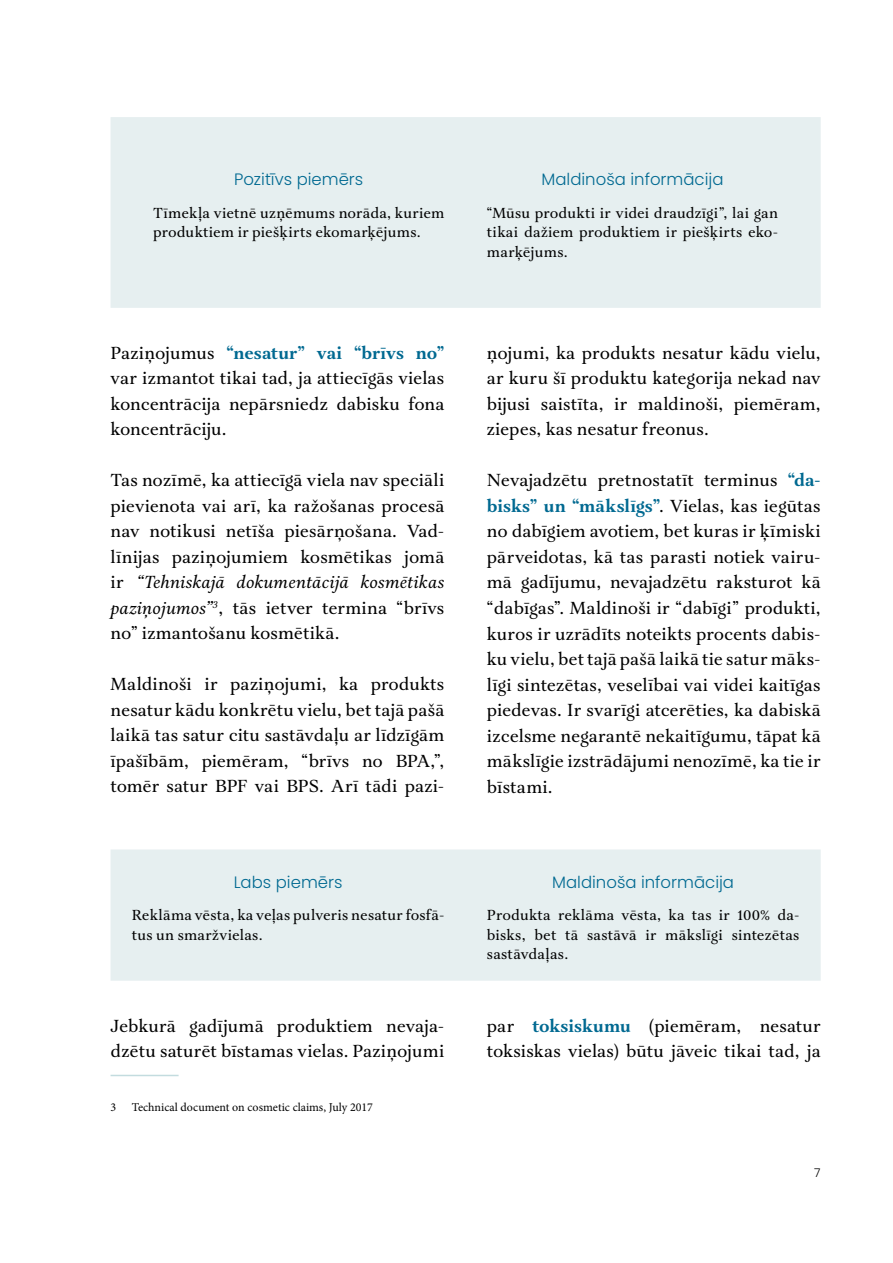
<style>
.page{position:relative;width:893px;height:1263px;background:#fff}
.page>*{position:absolute;margin:0;border:0;box-sizing:border-box;transform-origin:0 0}
.t1{font:18px/25.5px "Aria Text G2";color:#000;text-align:justify}
.t2{font:300 16.5px "Poppins";color:#006991}
.t3{font:15px/19.5px "Aria Text G2";letter-spacing:.015em;color:#000}
.t4{font:12px "Minion Pro";color:#000}
.t5{font:300 12px "Poppins";color:#000}
.s1{font-weight:700;color:#006991}
.s2{font-style:italic}
</style>
<div class="page">
<div style="left:111px;top:117px;width:710px;height:191px;background:#e6eff0"></div>
<hr style="left:111px;top:1075px;width:68px;height:1px;background:#c3dcdf">
<div style="left:111px;top:849px;width:710px;height:132px;background:#e6eff0"></div>
<p class="t2" style="left:234px;top:170px;width:131px">Pozitīvs piemērs</p>
<p class="t2" style="left:542px;top:170px;width:183px">Maldinoša informācija</p>
<p class="t3" style="left:153px;top:204px;width:293px">Tīmekļa vietnē uzņēmums norāda, kuriem produktiem ir piešķirts ekomarķējums.</p>
<p class="t3" style="left:487px;top:204px;width:293px;text-align:justify">“Mūsu produkti ir videi draudzīgi”, lai gan tikai dažiem produktiem ir piešķirts eko&shy;marķējums.</p>
<p class="t1" style="left:111px;top:341px;width:335px">Paziņojumus <span class="s1">“nesatur” vai “brīvs no” </span>var izmantot tikai tad, ja attiecīgās vielas koncentrācija nepārsniedz dabisku fona koncentrāciju.</p>
<p class="t1" style="left:111px;top:469px;width:335px">Tas nozīmē, ka attiecīgā viela nav speciāli pievienota vai arī, ka ražošanas procesā nav notikusi netīša piesārņošana. Vad&shy;līnijas paziņojumiem kosmētikas jomā ir <span class="s2">“Tehniskajā dokumentācijā kosmētikas paziņojumos”</span><sup>3</sup>, tās ietver termina “brīvs no” izmantošanu kosmētikā.</p>
<p class="t1" style="left:111px;top:673px;width:335px">Maldinoši ir paziņojumi, ka produkts nesatur kādu konkrētu vielu, bet tajā pašā laikā tas satur citu sastāvdaļu ar līdzīgām īpašībām, piemēram, “brīvs no BPA,”, tomēr satur BPF vai BPS. Arī tādi pazi-</p>
<p class="t1" style="left:487px;top:341px;width:335px">ņojumi, ka produkts nesatur kādu vielu, ar kuru šī produktu kategorija nekad nav bijusi saistīta, ir maldinoši, piemēram, ziepes, kas nesatur freonus.</p>
<p class="t1" style="left:487px;top:469px;width:335px">Nevajadzētu pretnostatīt terminus <span class="s1">“da&shy;bisks” un “mākslīgs”</span>. Vielas, kas iegūtas no dabīgiem avotiem, bet kuras ir ķīmiski pārveidotas, kā tas parasti notiek vairu&shy;mā gadījumu, nevajadzētu raksturot kā “dabīgas”. Maldinoši ir “dabīgi” produkti, kuros ir uzrādīts noteikts procents dabis&shy;ku vielu, bet tajā pašā laikā tie satur māks&shy;līgi sintezētas, veselībai vai videi kaitīgas piedevas. Ir svarīgi atcerēties, ka dabiskā izcelsme negarantē nekaitīgumu, tāpat kā mākslīgie izstrādājumi nenozīmē, ka tie ir bīstami.</p>
<p class="t2" style="left:234px;top:873px;width:110px">Labs piemērs</p>
<p class="t2" style="left:552px;top:873px;width:183px">Maldinoša informācija</p>
<p class="t3" style="left:132px;top:906px;width:314px">Reklāma vēsta, ka veļas pulveris nesatur fosfā&shy;tus un smaržvielas.</p>
<p class="t3" style="left:487px;top:906px;width:314px;text-align:justify">Produkta reklāma vēsta, ka tas ir 100% da&shy;bisks, bet tā sastāvā ir mākslīgi sintezētas sastāvdaļas.</p>
<p class="t1" style="left:111px;top:1014px;width:335px">Jebkurā gadījumā produktiem nevaja&shy;dzētu saturēt bīstamas vielas. Paziņojumi</p>
<p class="t1" style="left:487px;top:1014px;width:335px">par <span class="s1">toksiskumu</span> (piemēram, nesatur toksiskas vielas) būtu jāveic tikai tad, ja</p>
<p class="t4" style="left:111px;top:1099px;width:7px">3</p>
<p class="t4" style="left:132px;top:1099px;width:243px">Technical document on cosmetic claims, July 2017</p>
<p class="t5" style="left:814px;top:1165px;width:8px">7</p>
</div>
